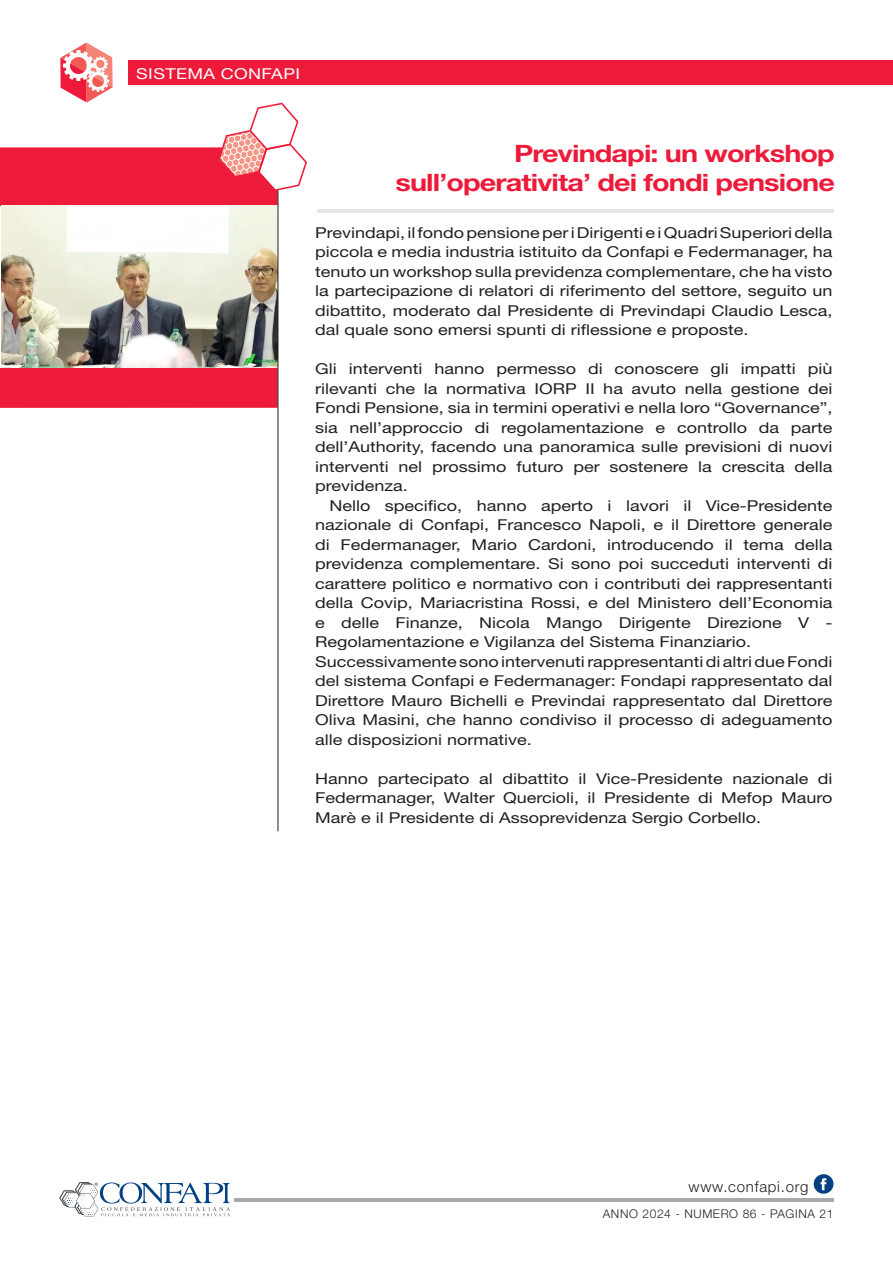
<style>
.page{position:relative;width:893px;height:1263px;background:#fff}
.page>*{position:absolute;margin:0;border:0;box-sizing:border-box;transform-origin:0 0}
.t1{font:700 24px/28.8px "Helvetica Neue";letter-spacing:-.03em;color:#ed1a3a;text-align:right;scale:1.2 1}
.t2{font:15px/19.5px "Helvetica Neue";color:#231f20;text-align:justify;scale:1.2 1}
.t3{font:300 15px "Helvetica Neue";letter-spacing:.05em;color:#231f20}
.t4{font:15px "Helvetica Neue";letter-spacing:.02em;color:#fff;scale:1.2 1}
.t5{font:300 12px "Helvetica Neue";letter-spacing:.05em;color:#231f20}
</style>
<div class="page">
<hr style="left:234px;top:1198px;width:600px;height:3px;background:#a8a9ad">
<svg style="left:814px;top:1174px;width:19px;height:20px"></svg>
<svg style="left:59px;top:1182px;width:171px;height:35px"></svg>
<svg style="left:60px;top:43px;width:53px;height:60px"></svg>
<div style="left:129px;top:60px;width:764px;height:25px;background:#ed1a3a"></div>
<div style="left:0;top:147px;width:278px;height:261px;background:#ed1a3a"></div>
<svg style="left:218px;top:103px;width:89px;height:88px"></svg>
<hr style="left:317px;top:209px;width:517px;height:4px;background:#e6e7e9">
<img style="left:1px;top:206px;width:277px;height:161px">
<hr style="left:278px;top:191px;width:1px;height:640px;background:#231f20">
<p class="t4" style="left:136px;top:64px;width:138px">SISTEMA CONFAPI</p>
<h1 class="t1" style="left:395px;top:138px;width:368px">Previndapi: un workshop sull’operativita’ dei fondi pensione</h1>
<p class="t2" style="left:315px;top:222px;width:433px">Previndapi, il fondo pensione per i Dirigenti e i Quadri Superiori della piccola e media industria istituito da Confapi e Federmanager, ha tenuto un workshop sulla previdenza complementare, che ha visto la partecipazione di relatori di riferimento del settore, seguito un dibattito, moderato dal Presidente di Previndapi Claudio Lesca, dal quale sono emersi spunti di riflessione e proposte.</p>
<p class="t2" style="left:315px;top:359px;width:433px">Gli interventi hanno permesso di conoscere gli impatti più rilevanti che la normativa IORP II ha avuto nella gestione dei Fondi Pensione, sia in termini operativi e nella loro “Governance”, sia nell’approccio di regolamentazione e controllo da parte dell’Authority, facendo una panoramica sulle previsioni di nuovi interventi nel prossimo futuro per sostenere la crescita della previdenza.</p>
<p class="t2" style="left:315px;top:495px;width:433px;text-align:left;text-indent:14px">Nello specifico, hanno aperto i lavori il Vice-Presidente nazionale di Confapi, Francesco Napoli, e il Direttore generale di Federmanager, Mario Cardoni, introducendo il tema della previdenza complementare. Si sono poi succeduti interventi di carattere politico e normativo con i contributi dei rappresentanti della Covip, Mariacristina Rossi, e del Ministero dell’Economia e delle Finanze, Nicola Mango Dirigente Direzione V - Regolamentazione e Vigilanza del Sistema Finanziario.<br>Successivamente sono intervenuti rappresentanti di altri due Fondi del sistema Confapi e Federmanager: Fondapi rappresentato dal Direttore Mauro Bichelli e Previndai rappresentato dal Direttore Oliva Masini, che hanno condiviso il processo di adeguamento alle disposizioni normative.</p>
<p class="t2" style="left:315px;top:768px;width:433px">Hanno partecipato al dibattito il Vice-Presidente nazionale di Federmanager, Walter Quercioli, il Presidente di Mefop Mauro Marè e il Presidente di Assoprevidenza Sergio Corbello.</p>
<p class="t3" style="left:689px;top:1177px;width:122px">www.confapi.org</p>
<p class="t5" style="left:603px;top:1206px;width:232px">ANNO 2024 - NUMERO 86 - PAGINA 21</p>
</div>
